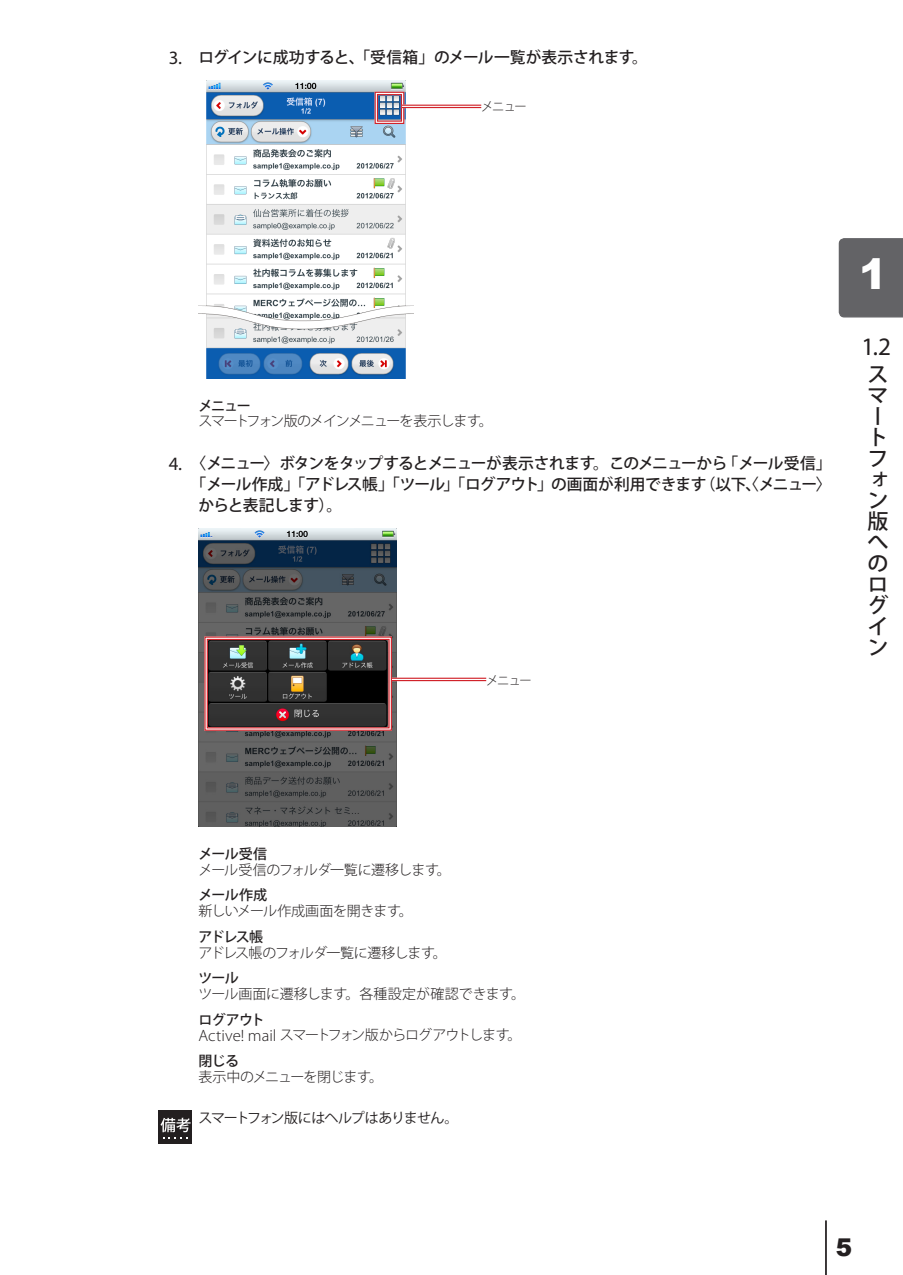
<style>
.page{position:relative;width:903px;height:1275px;background:#fff}
.page>*{position:absolute;margin:0;border:0;box-sizing:border-box;transform-origin:0 0}
.t1{font:900 42px "Arial";color:#fff}
.t2{font:25.2px "Myriad Pro";color:#231f20}
.t3{font:900 24.5px "Arial";color:#231f20}
.t4{font:500 21px/21px "Koz Go Pro";color:#231f20}
.数字付き本文{font:500 15.75px "Koz Go Pro";letter-spacing:-.05em;color:#231f20}
.数字付き本文-2{font:500 15.75px "Koz Go Pro";letter-spacing:-.03em;color:#231f20}
.定義リストアイテム{font:300 14px "Koz Go Pro";letter-spacing:-.03em;color:#231f20}
.定義リストアイテム-2{font:300 14px "Koz Go Pro";letter-spacing:-.06em;color:#231f20}
.定義リストタイトル{font:500 14px "Koz Go Pro";letter-spacing:-.055em;color:#231f20}
.定義リストアイテム-3{font:300 14px "Koz Go Pro";letter-spacing:-.08em;color:#231f20}
.定義リストアイテム-4{font:300 14px "Koz Go Pro";letter-spacing:-.005em;color:#231f20}
.定義リストアイテム-5{font:300 14px "Koz Go Pro";letter-spacing:-.085em;color:#231f20}
.注意書き{font:14px "Koz Go Pro";letter-spacing:-.08em;color:#231f20}
.t5{font:300 12.25px "Koz Go Pro";letter-spacing:-.11em;color:#231f20}
.s1{font-family:"Myriad Pro";font-weight:400;font-size:18.9px}
.s2{font-family:"Myriad Pro";font-weight:400;font-size:18.55px}
.s3{font-size:24.68px}
.s4{font-family:"Myriad Pro";font-size:16.45px}
</style>
<div class="page">
<div style="left:839px;top:238px;width:64px;height:79px;background:#636366"></div>
<hr style="left:825px;top:1220px;width:2px;height:55px;background:#231f20">
<img style="left:198px;top:81px;width:215px;height:297px">
<svg style="left:374px;top:91px;width:31px;height:34px"></svg>
<div style="left:377px;top:94px;width:25px;height:28px;border:1px solid #d1232a"></div>
<hr style="left:402px;top:105px;width:79px;height:3px;background:#fff">
<hr style="left:402px;top:105px;width:79px;height:1px;background:#d1232a">
<hr style="left:402px;top:107px;width:79px;height:1px;background:#d1232a">
<img style="left:198px;top:528px;width:199px;height:298px">
<hr style="left:390px;top:678px;width:96px;height:3px;background:#fff">
<hr style="left:390px;top:678px;width:96px;height:1px;background:#d1232a">
<hr style="left:390px;top:680px;width:96px;height:1px;background:#d1232a">
<svg style="left:204px;top:636px;width:188px;height:95px"></svg>
<div style="left:207px;top:639px;width:183px;height:89px;border:1px solid #d1232a"></div>
<div style="left:159px;top:1111px;width:33px;height:33px;background:#231f20"></div>
<svg style="left:161px;top:1118px;width:30px;height:21px"></svg>
<p class="数字付き本文-2" style="left:169px;top:48px;width:481px"><span class="s1">3</span><span class="s2">.</span> ログインに成功すると、「受信箱」のメール一覧が表示されます。</p>
<p class="t5" style="left:481px;top:98px;width:47px">メニュー</p>
<p class="定義リストタイトル" style="left:198px;top:397px;width:54px">メニュー</p>
<p class="定義リストアイテム-5" style="left:198px;top:412px;width:296px">スマートフォン版のメインメニューを表示します。</p>
<p class="数字付き本文" style="left:169px;top:454px;width:664px"><span class="s1">4</span><span class="s2">.</span> 〈メニュー〉ボタンをタップするとメニューが表示されます。このメニューから「メール受信」</p>
<p class="数字付き本文" style="left:191px;top:475px;width:642px">「メール作成」「アドレス帳」「ツール」「ログアウト」の画面が利用できます（以下、〈メニュー〉</p>
<p class="数字付き本文" style="left:198px;top:496px;width:145px">からと表記します）。</p>
<p class="t5" style="left:486px;top:672px;width:47px">メニュー</p>
<h1 class="t1" style="left:859px;top:244px;width:30px">1</h1>
<h2 class="t2" style="left:861px;top:331px;width:31px">1<span class="s3">.</span>2</h2>
<h3 class="t4" style="left:867px;top:365px;width:22px">スマートフォン版へのログイン</h3>
<p class="定義リストタイトル" style="left:198px;top:845px;width:70px">メール受信</p>
<p class="定義リストアイテム" style="left:198px;top:860px;width:254px">メール受信のフォルダ一覧に遷移します。</p>
<p class="定義リストタイトル" style="left:198px;top:886px;width:70px">メール作成</p>
<p class="定義リストアイテム" style="left:198px;top:902px;width:216px">新しいメール作成画面を開きます。</p>
<p class="定義リストタイトル" style="left:198px;top:928px;width:66px">アドレス帳</p>
<p class="定義リストアイテム-2" style="left:198px;top:943px;width:250px">アドレス帳のフォルダ一覧に遷移します。</p>
<p class="定義リストタイトル" style="left:198px;top:969px;width:42px">ツール</p>
<p class="定義リストアイテム-4" style="left:198px;top:985px;width:328px">ツール画面に遷移します。各種設定が確認できます。</p>
<p class="定義リストタイトル" style="left:198px;top:1010px;width:68px">ログアウト</p>
<p class="定義リストアイテム-3" style="left:198px;top:1026px;width:325px"><span class="s4">Active! mail</span> スマートフォン版からログアウトします。</p>
<p class="定義リストタイトル" style="left:198px;top:1052px;width:42px">閉じる</p>
<p class="定義リストアイテム-2" style="left:198px;top:1067px;width:186px">表示中のメニューを閉じます。</p>
<p class="注意書き" style="left:198px;top:1109px;width:261px">スマートフォン版にはヘルプはありません。</p>
<h3 class="t3" style="left:836px;top:1230px;width:18px">5</h3>
</div>
